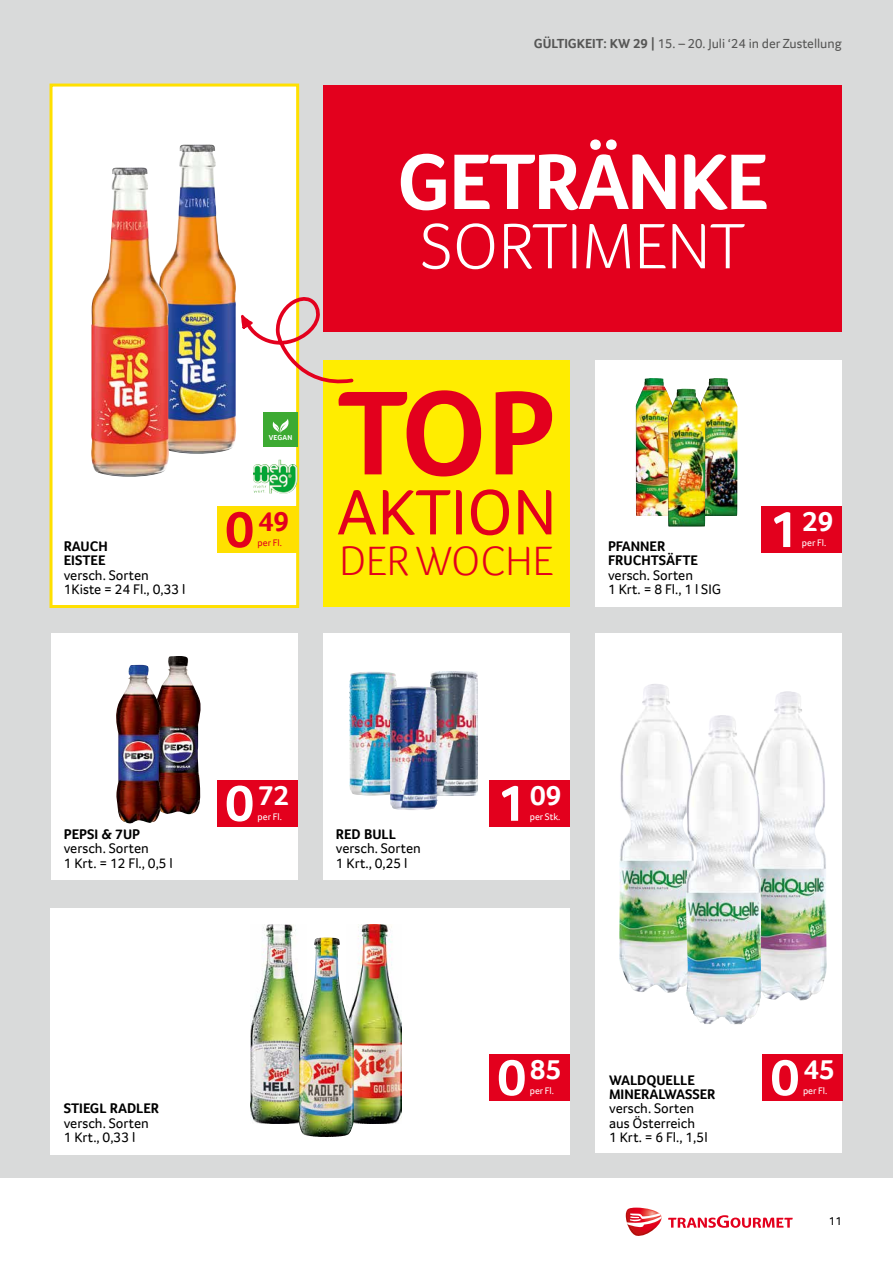
<style>
.page{position:relative;width:893px;height:1263px;background:#fff}
.page>*{position:absolute;margin:0;border:0;box-sizing:border-box;transform-origin:0 0}
.t1{font:700 123px "Transgourmet";color:#e3001d}
.t2{font:700 81px "Transgourmet";letter-spacing:-.025em;color:#fff}
.t3{font:300 66px "Transgourmet";color:#fff}
.t4{font:66px "Transgourmet";color:#e3001d}
.t5{font:300 42px "Transgourmet";color:#e3001d}
.t6{font:700 28.5px "Transgourmet";color:#fff}
.t7{font:700 28.5px "Transgourmet";color:#e3001d}
.t8{font:14.25px/14.2px "Transgourmet";color:#000}
.t9{font:700 14.25px/14.2px "Transgourmet";color:#000}
.t10{font:13.5px "Transgourmet";color:#565655}
.t11{font:12px "Transgourmet";color:#000}
.t12{font:9.75px "Transgourmet";color:#fff}
.t13{font:9.75px "Transgourmet";color:#e3001d}
.t14{font:700 7.5px "Transgourmet";letter-spacing:.02em;color:#fff}
.s1{font-weight:700}
.s2{font-size:52.5px}
</style>
<div class="page">
<svg style="left:625px;top:1207px;width:168px;height:29px"></svg>
<div style="left:0;top:0;width:893px;height:1178px;background:#d9dada"></div>
<div style="left:50px;top:908px;width:520px;height:246px;background:#fff"></div>
<div style="left:323px;top:360px;width:247px;height:246px;background:#ffed00"></div>
<div style="left:50px;top:84px;width:249px;height:524px;background:#fff;border:3px solid #ffe000"></div>
<div style="left:595px;top:360px;width:247px;height:246px;background:#fff"></div>
<div style="left:51px;top:634px;width:247px;height:246px;background:#fff"></div>
<div style="left:323px;top:634px;width:247px;height:246px;background:#fff"></div>
<svg style="left:241px;top:293px;width:113px;height:95px"></svg>
<div style="left:595px;top:634px;width:247px;height:519px;background:#fff"></div>
<div style="left:323px;top:86px;width:519px;height:246px;background:#e3001d"></div>
<img style="left:169px;top:144px;width:67px;height:310px">
<img style="left:91px;top:167px;width:78px;height:310px">
<div style="left:217px;top:506px;width:81px;height:47px;background:#ffe000"></div>
<div style="left:264px;top:413px;width:34px;height:34px;background:#3daa32"></div>
<svg style="left:272px;top:419px;width:17px;height:15px"></svg>
<svg style="left:271px;top:460px;width:8px;height:7px"></svg>
<img style="left:705px;top:378px;width:32px;height:138px">
<img style="left:636px;top:378px;width:32px;height:138px">
<div style="left:761px;top:506px;width:81px;height:47px;background:#e3001d"></div>
<img style="left:162px;top:656px;width:39px;height:158px">
<img style="left:116px;top:665px;width:46px;height:159px">
<div style="left:217px;top:780px;width:81px;height:47px;background:#e3001d"></div>
<img style="left:430px;top:672px;width:48px;height:123px">
<img style="left:349px;top:672px;width:46px;height:123px">
<div style="left:489px;top:780px;width:81px;height:47px;background:#e3001d"></div>
<img style="left:619px;top:684px;width:66px;height:309px">
<img style="left:761px;top:691px;width:66px;height:309px">
<img style="left:685px;top:715px;width:76px;height:309px">
<div style="left:762px;top:1054px;width:81px;height:47px;background:#e3001d"></div>
<img style="left:251px;top:924px;width:47px;height:199px">
<img style="left:351px;top:924px;width:50px;height:199px">
<img style="left:298px;top:938px;width:53px;height:199px">
<div style="left:489px;top:1054px;width:81px;height:47px;background:#e3001d"></div>
<img style="left:668px;top:389px;width:37px;height:138px">
<img style="left:390px;top:686px;width:47px;height:124px">
<p class="t10" style="left:534px;top:36px;width:310px"><span class="s1">GÜLTIGKEIT: KW 29 |</span> 15. – 20. Juli ‘24 in der Zustellung</p>
<h2 class="t2" style="left:397px;top:134px;width:373px">GETRÄNKE</h2>
<h3 class="t3" style="left:420px;top:208px;width:326px">SORTIMENT</h3>
<p class="t9" style="left:64px;top:539px;width:45px">RAUCH<br>EISTEE</p>
<p class="t8" style="left:64px;top:567px;width:123px">versch. Sorten<br>1Kiste = 24 Fl., 0,33 l</p>
<p class="t14" style="left:269px;top:433px;width:25px">VEGAN</p>
<h3 class="t7" style="left:225px;top:505px;width:66px"><span class="s2">0</span>49</h3>
<p class="t13" style="left:258px;top:537px;width:26px">per Fl.</p>
<h1 class="t1" style="left:338px;top:360px;width:219px">TOP</h1>
<h3 class="t4" style="left:336px;top:474px;width:222px">AKTION</h3>
<h3 class="t5" style="left:340px;top:536px;width:215px">DER WOCHE</h3>
<p class="t9" style="left:608px;top:539px;width:91px">PFANNER<br>FRUCHTSÄFTE</p>
<p class="t8" style="left:608px;top:567px;width:114px">versch. Sorten<br>1 Krt. = 8 Fl., 1 l SIG</p>
<h3 class="t6" style="left:769px;top:505px;width:66px"><span class="s2">1</span>29</h3>
<p class="t12" style="left:802px;top:537px;width:26px">per Fl.</p>
<p class="t9" style="left:64px;top:827px;width:78px">PEPSI &amp; 7UP</p>
<p class="t8" style="left:64px;top:841px;width:111px">versch. Sorten<br>1 Krt. = 12 Fl., 0,5 l</p>
<h3 class="t6" style="left:225px;top:779px;width:66px"><span class="s2">0</span>72</h3>
<p class="t12" style="left:258px;top:811px;width:26px">per Fl.</p>
<p class="t9" style="left:336px;top:827px;width:62px">RED BULL</p>
<p class="t8" style="left:336px;top:841px;width:87px">versch. Sorten<br>1 Krt., 0,25 l</p>
<h3 class="t6" style="left:497px;top:779px;width:66px"><span class="s2">1</span>09</h3>
<p class="t12" style="left:530px;top:811px;width:32px">per Stk.</p>
<p class="t9" style="left:64px;top:1101px;width:97px">STIEGL RADLER</p>
<p class="t8" style="left:64px;top:1115px;width:87px">versch. Sorten<br>1 Krt., 0,33 l</p>
<h3 class="t6" style="left:497px;top:1053px;width:66px"><span class="s2">0</span>85</h3>
<p class="t12" style="left:530px;top:1085px;width:26px">per Fl.</p>
<p class="t9" style="left:609px;top:1073px;width:108px">WALDQUELLE<br>MINERALWASSER</p>
<p class="t8" style="left:609px;top:1101px;width:100px">versch. Sorten aus Österreich<br>1 Krt. = 6 Fl., 1,5l</p>
<h3 class="t6" style="left:771px;top:1053px;width:66px"><span class="s2">0</span>45</h3>
<p class="t12" style="left:803px;top:1085px;width:26px">per Fl.</p>
<p class="t11" style="left:829px;top:1214px;width:15px">11</p>
</div>
